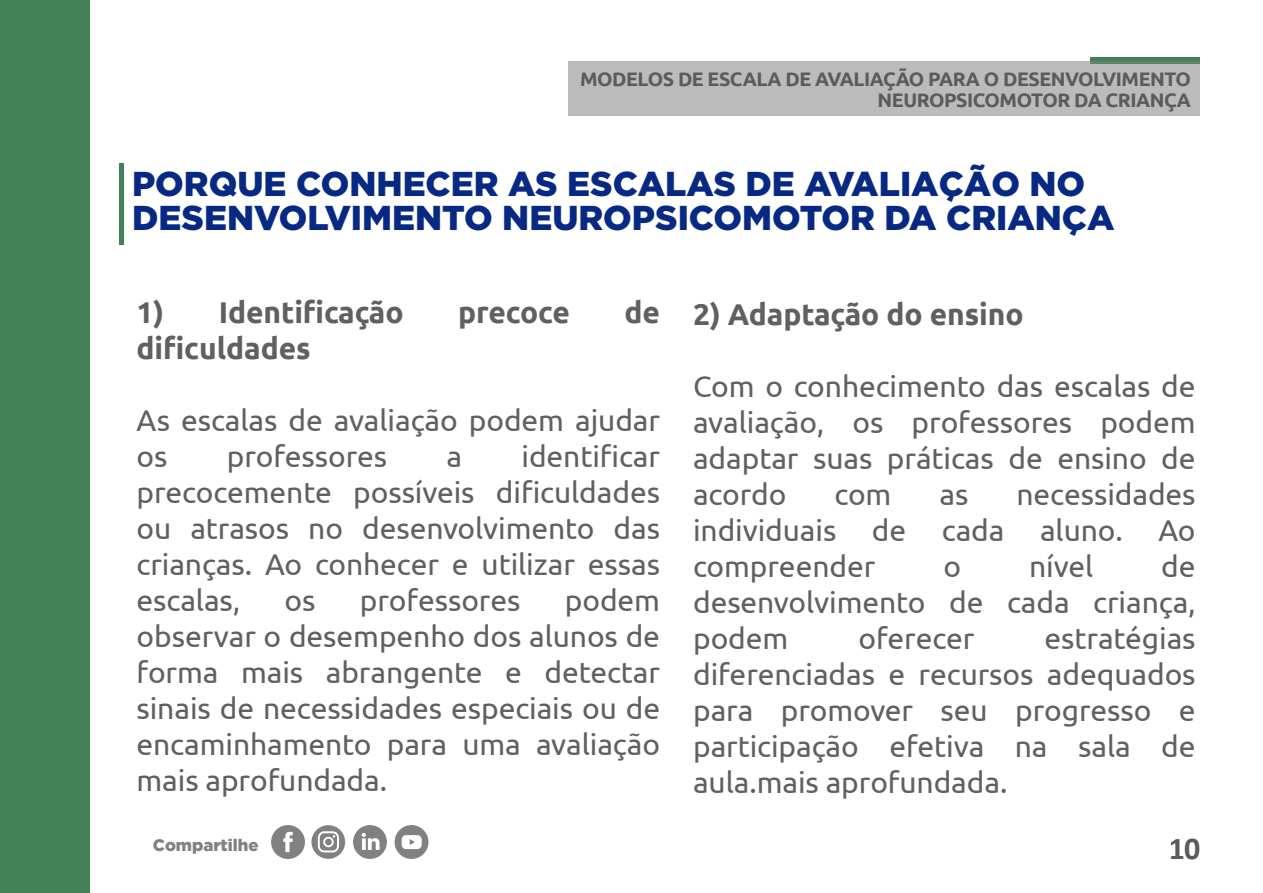
<style>
.page{position:relative;width:1263px;height:893px;background:#fff}
.page>*{position:absolute;margin:0;border:0;box-sizing:border-box;transform-origin:0 0}
.t1{font:900 34.5px/34.5px "Gotham";color:#072983}
.t2{font:700 31.95px "Calibri";color:#5b5b5b}
.t3{font:30px/36px "Ubuntu";letter-spacing:-.005em;color:#606060;text-align:justify}
.t4{font:700 30px "Ubuntu";letter-spacing:-.005em;color:#606060}
.t5{font:700 19.5px/21px "Ubuntu";letter-spacing:-.025em;color:#5b5b5b;text-align:right}
.t6{font:900 16.65px "Gotham";color:#818181}
</style>
<div class="page">
<div style="left:1091px;top:57px;width:109px;height:6px;background:#428156"></div>
<div style="left:0;top:0;width:90px;height:893px;background:#428156"></div>
<div style="left:271px;top:825px;width:34px;height:34px;background:#818181;border-radius:50%"></div>
<svg style="left:283px;top:832px;width:10px;height:20px"></svg>
<div style="left:395px;top:825px;width:33px;height:34px;background:#818181;border-radius:50%"></div>
<svg style="left:402px;top:835px;width:20px;height:14px"></svg>
<svg style="left:311px;top:825px;width:34px;height:34px"></svg>
<div style="left:353px;top:825px;width:34px;height:34px;background:#818181;border-radius:50%"></div>
<svg style="left:362px;top:833px;width:18px;height:17px"></svg>
<div style="left:568px;top:61px;width:632px;height:55px;background:#bbb"></div>
<hr style="left:119px;top:163px;width:4px;height:82px;background:#428156">
<p class="t5" style="left:580px;top:68px;width:612px">MODELOS DE ESCALA DE AVALIAÇÃO PARA O DESENVOLVIMENTO<br>NEUROPSICOMOTOR DA CRIANÇA</p>
<p class="t1" style="left:132px;top:165px;width:984px">PORQUE CONHECER AS ESCALAS DE AVALIAÇÃO NO<br>DESENVOLVIMENTO NEUROPSICOMOTOR DA CRIANÇA</p>
<p class="t4" style="left:136px;top:294px;width:269px">1) Identificação</p>
<p class="t4" style="left:458px;top:294px;width:113px">precoce</p>
<p class="t4" style="left:624px;top:294px;width:37px">de</p>
<p class="t4" style="left:136px;top:330px;width:176px">dificuldades</p>
<p class="t3" style="left:136px;top:402px;width:525px">As escalas de avaliação podem ajudar os</p>
<p class="t3" style="left:136px;top:438px;width:525px;text-indent:385px">identificar precocemente possíveis dificuldades ou atrasos no desenvolvimento das crianças. Ao conhecer e utilizar essas escalas,</p>
<p class="t3" style="left:227px;top:438px;width:162px">professores</p>
<p class="t3" style="left:447px;top:438px;width:17px">a</p>
<p class="t3" style="left:136px;top:582px;width:525px;text-indent:428px">podem observar o desempenho dos alunos de forma mais abrangente e detectar sinais de necessidades especiais ou de encaminhamento para uma avaliação mais aprofundada.</p>
<p class="t3" style="left:285px;top:582px;width:32px">os</p>
<p class="t3" style="left:360px;top:582px;width:162px">professores</p>
<p class="t6" style="left:153px;top:835px;width:107px">Compartilhe</p>
<p class="t4" style="left:693px;top:296px;width:332px">2) Adaptação do ensino</p>
<p class="t3" style="left:693px;top:367px;width:504px">Com o conhecimento das escalas de avaliação, os professores podem adaptar suas práticas de ensino de acordo</p>
<p class="t3" style="left:693px;top:475px;width:504px;text-indent:323px">necessidades individuais de cada aluno. Ao compreender</p>
<p class="t3" style="left:834px;top:475px;width:58px">com</p>
<p class="t3" style="left:939px;top:475px;width:30px">as</p>
<p class="t3" style="left:693px;top:547px;width:504px;text-indent:468px">de desenvolvimento de cada criança, podem</p>
<p class="t3" style="left:943px;top:547px;width:19px">o</p>
<p class="t3" style="left:1029px;top:547px;width:66px">nível</p>
<p class="t3" style="left:693px;top:619px;width:504px;text-indent:351px">estratégias diferenciadas e recursos adequados para promover seu progresso e participação efetiva na sala de aula.mais aprofundada.</p>
<p class="t3" style="left:858px;top:619px;width:118px">oferecer</p>
<p class="t2" style="left:1169px;top:826px;width:33px">10</p>
</div>
